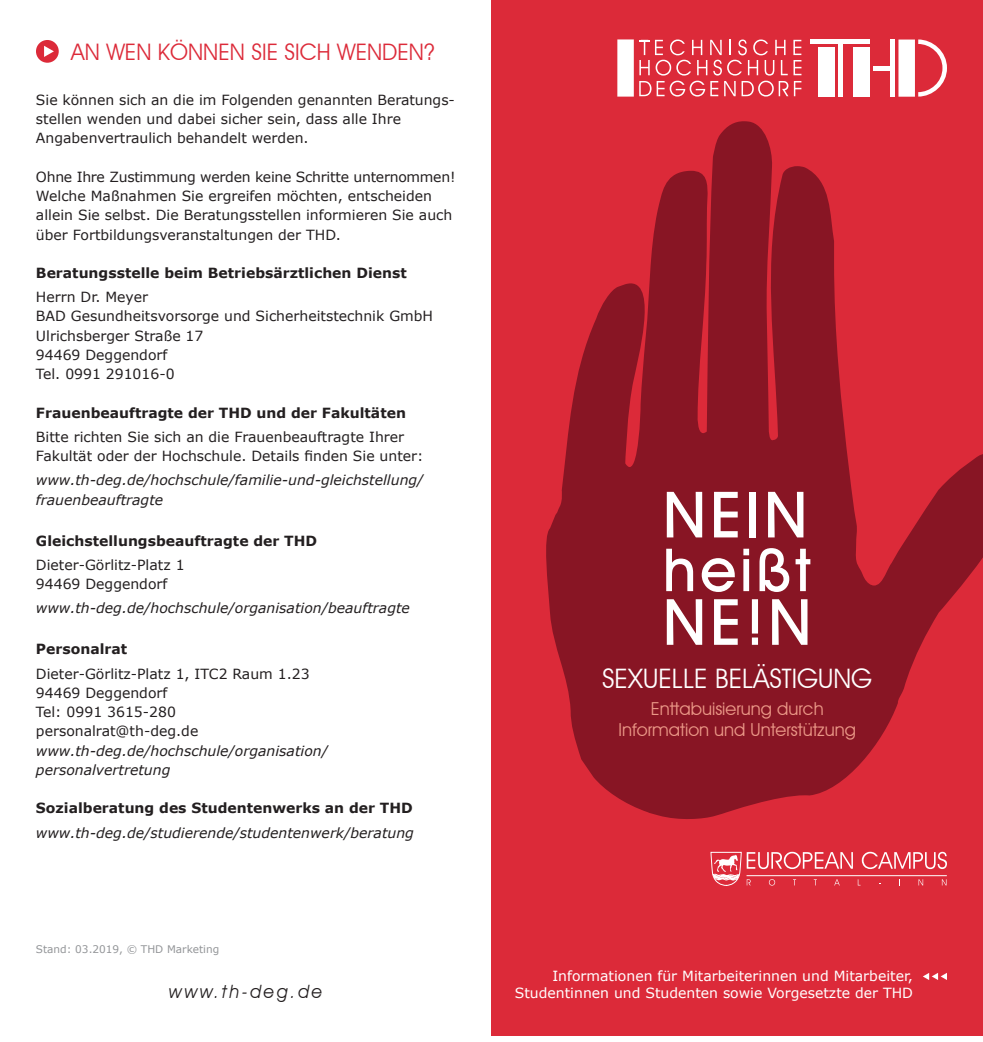
<style>
.page{position:relative;width:983px;height:1042px;background:#fff}
.page>*{position:absolute;margin:0;border:0;box-sizing:border-box;transform-origin:0 0}
.t1{font:500 64.05px "Avant Garde IT Cby BT";letter-spacing:.06em;color:#fff}
.t2{font:500 59.68px "Avant Garde IT Cby BT";letter-spacing:.06em;color:#fff}
.t3{font:26.78px "Avant Garde IT Cby BT";color:#fff}
.t4{font:22.75px "Avant Garde IT Cby BT";color:#dc2a39}
.t5{font:italic 18.38px "Avant Garde IT Cby BT";letter-spacing:.15em;color:#231f20;scale:.95 1}
.t6{font:17.85px/21.5px "Avant Garde IT Cby BT";color:#eb9887;text-align:center}
.t7{font:14px/19.2px "Verdana";color:#231f20}
.t8{font:italic 14px/19.2px "Verdana";color:#231f20}
.t9{font:700 14px "Verdana";color:#231f20}
.t10{font:14px/16.8px "Verdana";color:#fff;text-align:right}
.t11{font:10.5px "Verdana";color:#939598}
</style>
<div class="page">
<div style="left:491px;top:0;width:491px;height:1036px;background:#dc2a39"></div>
<svg style="left:546px;top:121px;width:436px;height:698px;fill:#881524"></svg>
<div style="left:36px;top:40px;width:23px;height:23px;background:#dc2a39;border-radius:50%"></div>
<svg style="left:44px;top:46px;width:10px;height:11px"></svg>
<svg style="left:923px;top:973px;width:23px;height:7px"></svg>
<svg style="left:710px;top:852px;width:236px;height:34px"></svg>
<div style="left:853px;top:47px;width:16px;height:49px;background:#fff"></div>
<div style="left:818px;top:47px;width:16px;height:50px;background:#fff"></div>
<div style="left:889px;top:39px;width:5px;height:58px;background:#fff"></div>
<div style="left:898px;top:40px;width:16px;height:57px;background:#fff"></div>
<div style="left:617px;top:39px;width:16px;height:58px;background:#fff"></div>
<svg style="left:918px;top:39px;width:28px;height:58px"></svg>
<div style="left:809px;top:39px;width:60px;height:5px;background:#fff"></div>
<div style="left:837px;top:44px;width:5px;height:52px;background:#fff"></div>
<hr style="left:873px;top:66px;width:16px;height:4px;background:#fff">
<svg style="left:639px;top:39px;width:162px;height:58px"></svg>
<h3 class="t4" style="left:71px;top:38px;width:365px">AN WEN KÖNNEN SIE SICH WENDEN?</h3>
<p class="t7" style="left:36px;top:90px;width:420px">Sie können sich an die im Folgenden genannten Beratungs&shy;stellen wenden und dabei sicher sein, dass alle Ihre<br>Angabenvertraulich behandelt werden.</p>
<p class="t7" style="left:36px;top:167px;width:421px">Ohne Ihre Zustimmung werden keine Schritte unternommen!<br>Welche Maßnahmen Sie ergreifen möchten, entscheiden allein Sie selbst. Die Beratungsstellen informieren Sie auch über Fortbildungsveranstaltungen der THD.</p>
<p class="t9" style="left:36px;top:263px;width:372px">Beratungsstelle beim Betriebsärztlichen Dienst</p>
<p class="t7" style="left:36px;top:287px;width:398px">Herrn Dr. Meyer<br>BAD Gesundheitsvorsorge und Sicherheitstechnik GmbH<br>Ulrichsberger Straße 17<br>94469 Deggendorf<br>Tel. 0991 291016-0</p>
<p class="t9" style="left:36px;top:403px;width:371px">Frauenbeauftragte der THD und der Fakultäten</p>
<p class="t7" style="left:36px;top:427px;width:389px">Bitte richten Sie sich an die Frauenbeauftragte Ihrer<br>Fakultät oder der Hochschule. Details finden Sie unter:</p>
<p class="t8" style="left:36px;top:470px;width:389px">www.th-deg.de/hochschule/familie-und-gleichstellung/ frauenbeauftragte</p>
<p class="t9" style="left:36px;top:531px;width:282px">Gleichstellungsbeauftragte der THD</p>
<p class="t7" style="left:36px;top:555px;width:150px">Dieter-Görlitz-Platz 1<br>94469 Deggendorf</p>
<p class="t8" style="left:36px;top:598px;width:375px">www.th-deg.de/hochschule/organisation/beauftragte</p>
<p class="t9" style="left:36px;top:639px;width:93px">Personalrat</p>
<p class="t7" style="left:36px;top:664px;width:275px">Dieter-Görlitz-Platz 1, ITC2 Raum 1.23<br>94469 Deggendorf<br>Tel: 0991 3615-280 personalrat@th-deg.de</p>
<p class="t8" style="left:36px;top:741px;width:293px">www.th-deg.de/hochschule/organisation/ personalvertretung</p>
<p class="t9" style="left:36px;top:798px;width:378px">Sozialberatung des Studentenwerks an der THD</p>
<p class="t8" style="left:36px;top:822px;width:379px">www.th-deg.de/studierende/studentenwerk/beratung</p>
<p class="t11" style="left:36px;top:941px;width:185px">Stand: 03.2019, © THD Marketing</p>
<h3 class="t5" style="left:169px;top:980px;width:162px">www.th-deg.de</h3>
<h1 class="t1" style="left:662px;top:476px;width:146px">NEIN</h1>
<h2 class="t2" style="left:662px;top:534px;width:150px">heißt</h2>
<h1 class="t1" style="left:662px;top:583px;width:150px">NE!N</h1>
<h3 class="t3" style="left:602px;top:662px;width:272px">SEXUELLE BELÄSTIGUNG</h3>
<p class="t6" style="left:618px;top:697px;width:239px">Enttabuisierung durch<br>Information und Unterstützung</p>
<p class="t10" style="left:514px;top:967px;width:399px">Informationen für Mitarbeiterinnen und Mitarbeiter,<br>Studentinnen und Studenten sowie Vorgesetzte der THD</p>
</div>
